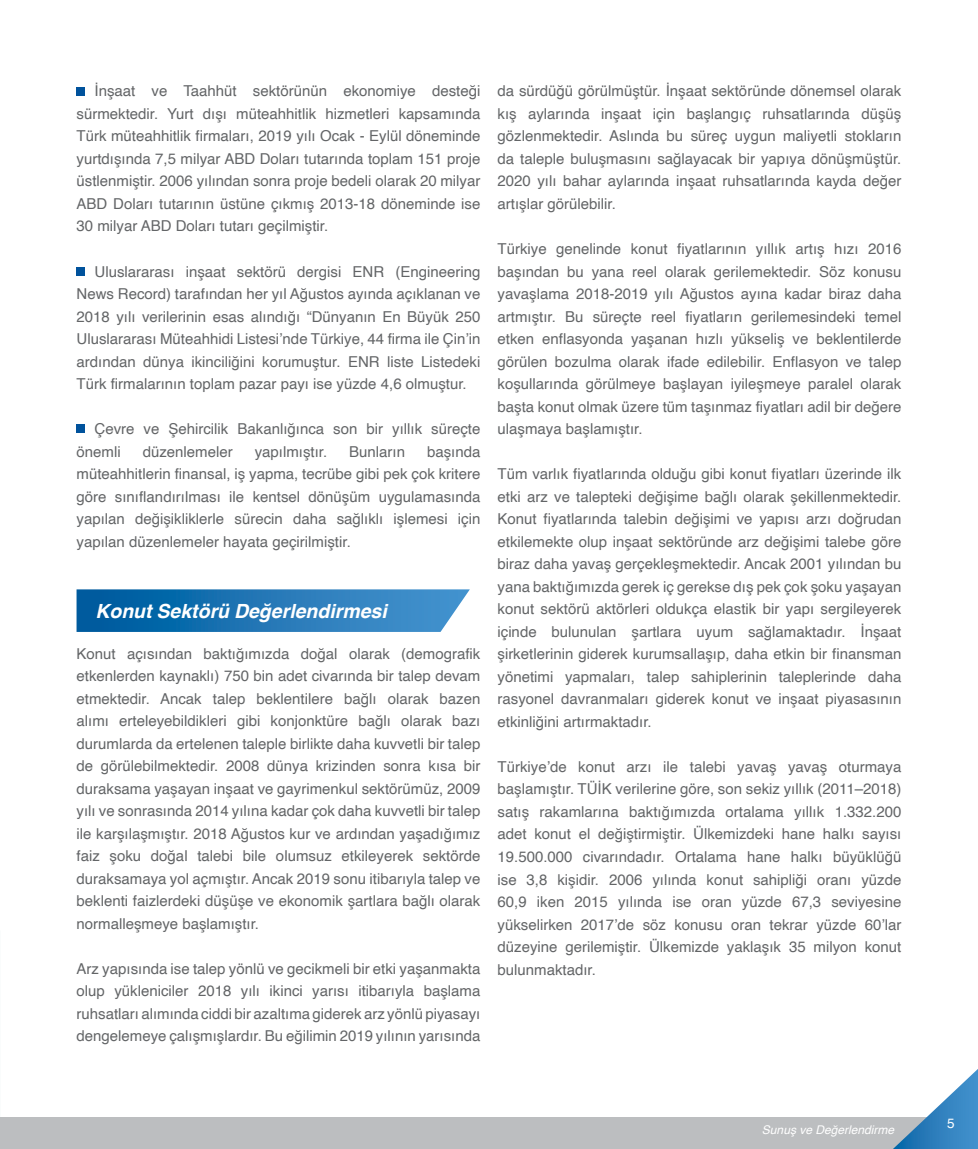
<style>
.page{position:relative;width:978px;height:1149px;background:#fff}
.page>*{position:absolute;margin:0;border:0;box-sizing:border-box;transform-origin:0 0}
.t1{font:italic 700 19.5px "Helvetica";color:#fff}
.t2{font:15px/22.5px "Helvetica";color:#636567;text-align:justify}
.t3{font:13.5px "Helvetica";color:#fff}
.t4{font:italic 12px "Helvetica";color:#fff}
</style>
<div class="page">
<div style="left:0;top:1117px;width:978px;height:31px;background:#bcbec0"></div>
<svg style="left:894px;top:1069px;width:84px;height:79px"></svg>
<svg style="left:77px;top:589px;width:393px;height:42px;background:#2a7cb9"></svg>
<div style="left:77px;top:87px;width:8px;height:9px;background:#00529c"></div>
<div style="left:77px;top:267px;width:8px;height:9px;background:#00529c"></div>
<div style="left:77px;top:424px;width:8px;height:9px;background:#00529c"></div>
<p class="t2" style="left:77px;top:80px;width:405px">• İnşaat ve Taahhüt sektörünün ekonomiye desteği sürmektedir. Yurt dışı müteahhitlik hizmetleri kapsamında Türk müteahhitlik firmaları, 2019 yılı Ocak - Eylül döneminde yurtdışında 7,5 milyar ABD Doları tutarında toplam 151 proje üstlenmiştir. 2006 yılından sonra proje bedeli olarak 20 milyar ABD Doları tutarının üstüne çıkmış 2013-18 döneminde ise 30 milyar ABD Doları tutarı geçilmiştir.</p>
<p class="t2" style="left:77px;top:260px;width:405px">• Uluslararası inşaat sektörü dergisi ENR (Engineering News Record) tarafından her yıl Ağustos ayında açıklanan ve 2018 yılı verilerinin esas alındığı “Dünyanın En Büyük 250<br>Uluslararası Müteahhidi Listesi’nde Türkiye, 44 firma ile Çin’in ardından dünya ikinciliğini korumuştur. ENR liste Listedeki Türk firmalarının toplam pazar payı ise yüzde 4,6 olmuştur.</p>
<p class="t2" style="left:77px;top:418px;width:405px">• Çevre ve Şehircilik Bakanlığınca son bir yıllık süreçte önemli</p>
<p class="t2" style="left:77px;top:440px;width:405px;text-indent:351px">başında müteahhitlerin finansal, iş yapma, tecrübe gibi pek çok kritere göre sınıflandırılması ile kentsel dönüşüm uygulamasında yapılan değişikliklerle sürecin daha sağlıklı işlemesi için yapılan düzenlemeler hayata geçirilmiştir.</p>
<p class="t2" style="left:143px;top:440px;width:92px">düzenlemeler</p>
<p class="t2" style="left:255px;top:440px;width:74px">yapılmıştır.</p>
<p class="t2" style="left:349px;top:440px;width:57px">Bunların</p>
<h1 class="t1" style="left:95px;top:595px;width:293px">Konut Sektörü Değerlendirmesi</h1>
<p class="t2" style="left:77px;top:642px;width:405px">Konut açısından baktığımızda doğal olarak (demografik etkenlerden kaynaklı) 750 bin adet civarında bir talep devam etmektedir. Ancak talep beklentilere bağlı olarak bazen alımı erteleyebildikleri gibi konjonktüre bağlı olarak bazı durumlarda da ertelenen taleple birlikte daha kuvvetli bir talep de görülebilmektedir. 2008 dünya krizinden sonra kısa bir duraksama yaşayan inşaat ve gayrimenkul sektörümüz, 2009 yılı ve sonrasında 2014 yılına kadar çok daha kuvvetli bir talep ile karşılaşmıştır. 2018 Ağustos kur ve ardından yaşadığımız faiz şoku doğal talebi bile olumsuz etkileyerek sektörde duraksamaya yol açmıştır. Ancak 2019 sonu itibarıyla talep ve beklenti faizlerdeki düşüşe ve ekonomik şartlara bağlı olarak normalleşmeye başlamıştır.</p>
<p class="t2" style="left:77px;top:957px;width:405px">Arz yapısında ise talep yönlü ve gecikmeli bir etki yaşanmakta olup yükleniciler 2018 yılı ikinci yarısı itibarıyla başlama ruhsatları alımında ciddi bir azaltıma giderek arz yönlü piyasayı dengelemeye çalışmışlardır. Bu eğilimin 2019 yılının yarısında</p>
<p class="t2" style="left:497px;top:80px;width:405px">da sürdüğü görülmüştür. İnşaat sektöründe dönemsel olarak kış aylarında inşaat için başlangıç ruhsatlarında düşüş gözlenmektedir. Aslında bu süreç uygun maliyetli stokların da taleple buluşmasını sağlayacak bir yapıya dönüşmüştür.<br>2020 yılı bahar aylarında inşaat ruhsatlarında kayda değer artışlar görülebilir.</p>
<p class="t2" style="left:497px;top:238px;width:405px">Türkiye genelinde konut fiyatlarının yıllık artış hızı 2016 başından bu yana reel olarak gerilemektedir. Söz konusu yavaşlama 2018-2019 yılı Ağustos ayına kadar biraz daha artmıştır. Bu süreçte reel fiyatların gerilemesindeki temel etken enflasyonda yaşanan hızlı yükseliş ve beklentilerde görülen bozulma olarak ifade edilebilir. Enflasyon ve talep koşullarında görülmeye başlayan iyileşmeye paralel olarak başta konut olmak üzere tüm taşınmaz fiyatları adil bir değere ulaşmaya başlamıştır.</p>
<p class="t2" style="left:497px;top:463px;width:405px">Tüm varlık fiyatlarında olduğu gibi konut fiyatları üzerinde ilk etki arz ve talepteki değişime bağlı olarak şekillenmektedir.<br>Konut fiyatlarında talebin değişimi ve yapısı arzı doğrudan etkilemekte olup inşaat sektöründe arz değişimi talebe göre biraz daha yavaş gerçekleşmektedir. Ancak 2001 yılından bu yana baktığımızda gerek iç gerekse dış pek çok şoku yaşayan konut sektörü aktörleri oldukça elastik bir yapı sergileyerek içinde bulunulan şartlara uyum sağlamaktadır. İnşaat şirketlerinin giderek kurumsallaşıp, daha etkin bir finansman yönetimi yapmaları, talep sahiplerinin taleplerinde daha rasyonel davranmaları giderek konut ve inşaat piyasasının etkinliğini artırmaktadır.</p>
<p class="t2" style="left:497px;top:755px;width:405px">Türkiye’de konut arzı ile talebi yavaş yavaş oturmaya başlamıştır. TÜİK verilerine göre, son sekiz yıllık (2011–2018) satış rakamlarına baktığımızda ortalama yıllık 1.332.200 adet konut el değiştirmiştir. Ülkemizdeki hane halkı sayısı 19.500.000 civarındadır. Ortalama hane halkı büyüklüğü ise 3,8 kişidir. 2006 yılında konut sahipliği oranı yüzde 60,9 iken 2015 yılında ise oran yüzde 67,3 seviyesine yükselirken 2017’de söz konusu oran tekrar yüzde 60’lar düzeyine gerilemiştir. Ülkemizde yaklaşık 35 milyon konut bulunmaktadır.</p>
<p class="t4" style="left:762px;top:1119px;width:134px">Sunuş ve Değerlendirme</p>
<p class="t3" style="left:947px;top:1112px;width:9px">5</p>
</div>
